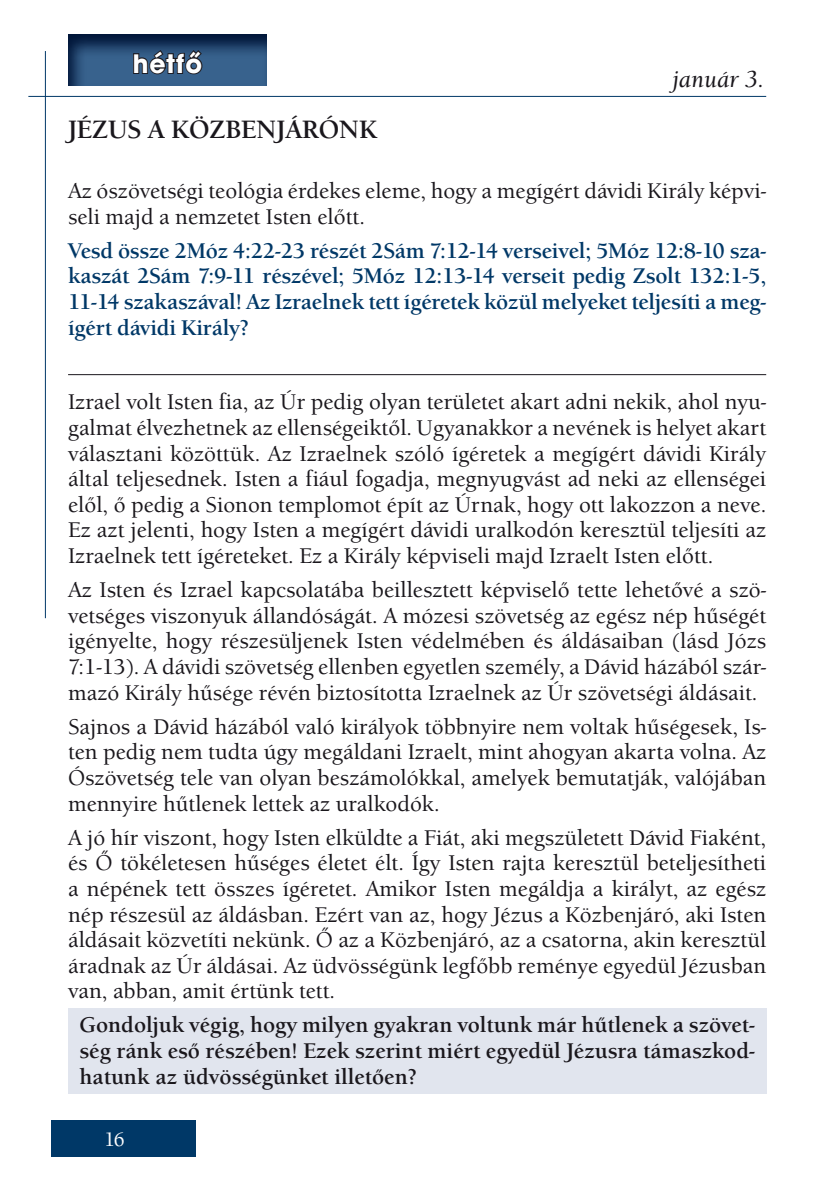
<style>
.page{position:relative;width:840px;height:1191px;background:#fff}
.page>*{position:absolute;margin:0;border:0;box-sizing:border-box;transform-origin:0 0}
.t1{font:700 28px "Avant Gar Got Itc TEE";letter-spacing:.04em;color:#fff}
.t2{font:700 26px "Berkeley Old Sty Itc TEE";color:#1a171c}
.t3{font:italic 500 24px "Berkeley Old Sty Itc TEE";color:#1a171c}
.t4{font:500 22px/25.6px "Berkeley Old Sty Itc TEE";color:#1a171c;text-align:justify}
.t5{font:700 22px/25.6px "Berkeley Old Sty Itc TEE";letter-spacing:-.01em;color:#003867;text-align:justify}
.t6{font:700 22px/25.6px "Berkeley Old Sty Itc TEE";color:#1a171c;text-align:justify}
.t7{font:500 20px "Berkeley Old Sty Itc TEE";color:#fff}
</style>
<div class="page">
<div style="left:51px;top:1120px;width:145px;height:37px;background:#003867"></div>
<hr style="left:28px;top:96px;width:737px;height:1px;background:#003867">
<hr style="left:45px;top:51px;width:1px;height:567px;background:#003867">
<div style="left:68px;top:1008px;width:697px;height:85px;background:#e1e5ee"></div>
<svg style="left:68px;top:34px;width:199px;height:52px;background:#264a73"></svg>
<svg style="left:132px;top:49px;width:72px;height:27px;background:#29415c"></svg>
<hr style="left:68px;top:374px;width:697px;height:1px;background:#1a171c">
<p class="t1" style="left:133px;top:46px;width:71px">hétfő</p>
<p class="t3" style="left:672px;top:65px;width:93px">január 3.</p>
<p class="t2" style="left:68px;top:115px;width:310px">JÉZUS A KÖZBENJÁRÓNK</p>
<p class="t4" style="left:68px;top:178px;width:699px">Az ószövetségi teológia érdekes eleme, hogy a megígért dávidi Király képvi&shy;seli majd a nemzetet Isten előtt.</p>
<p class="t5" style="left:68px;top:238px;width:699px">Vesd össze 2Móz 4:22-23 részét 2Sám 7:12-14 verseivel; 5Móz 12:8-10 sza&shy;kaszát 2Sám 7:9-11 részével; 5Móz 12:13-14 verseit pedig Zsolt 132:1-5, 11-14 szakaszával! Az Izraelnek tett ígéretek közül melyeket teljesíti a meg&shy;ígért dávidi Király?</p>
<p class="t4" style="left:68px;top:389px;width:699px">Izrael volt Isten fia, az Úr pedig olyan területet akart adni nekik, ahol nyu&shy;galmat élvezhetnek az ellenségeiktől. Ugyanakkor a nevének is helyet akart választani közöttük. Az Izraelnek szóló ígéretek a megígért dávidi Király által teljesednek. Isten a fiául fogadja, megnyugvást ad neki az ellenségei elől, ő pedig a Sionon templomot épít az Úrnak, hogy ott lakozzon a neve.<br>Ez azt jelenti, hogy Isten a megígért dávidi uralkodón keresztül teljesíti az Izraelnek tett ígéreteket. Ez a Király képviseli majd Izraelt Isten előtt.</p>
<p class="t4" style="left:68px;top:577px;width:699px">Az Isten és Izrael kapcsolatába beillesztett képviselő tette lehetővé a szö&shy;vetséges viszonyuk állandóságát. A mózesi szövetség az egész nép hűségét igényelte, hogy részesüljenek Isten védelmében és áldásaiban (lásd Józs 7:1-13). A dávidi szövetség ellenben egyetlen személy, a Dávid házából szár&shy;mazó Király hűsége révén biztosította Izraelnek az Úr szövetségi áldásait.</p>
<p class="t4" style="left:68px;top:713px;width:699px">Sajnos a Dávid házából való királyok többnyire nem voltak hűségesek, Is&shy;ten pedig nem tudta úgy megáldani Izraelt, mint ahogyan akarta volna. Az Ószövetség tele van olyan beszámolókkal, amelyek bemutatják, valójában mennyire hűtlenek lettek az uralkodók.</p>
<p class="t4" style="left:68px;top:824px;width:699px">A jó hír viszont, hogy Isten elküldte a Fiát, aki megszületett Dávid Fiaként, és Ő tökéletesen hűséges életet élt. Így Isten rajta keresztül beteljesítheti a népének tett összes ígéretet. Amikor Isten megáldja a királyt, az egész nép részesül az áldásban. Ezért van az, hogy Jézus a Közbenjáró, aki Isten áldásait közvetíti nekünk. Ő az a Közbenjáró, az a csatorna, akin keresztül áradnak az Úr áldásai. Az üdvösségünk legfőbb reménye egyedül Jézusban van, abban, amit értünk tett.</p>
<p class="t6" style="left:79px;top:1012px;width:676px">Gondoljuk végig, hogy milyen gyakran voltunk már hűtlenek a szövet&shy;ség ránk eső részében! Ezek szerint miért egyedül Jézusra támaszkod&shy;hatunk az üdvösségünket illetően?</p>
<p class="t7" style="left:104px;top:1128px;width:22px">16</p>
</div>
